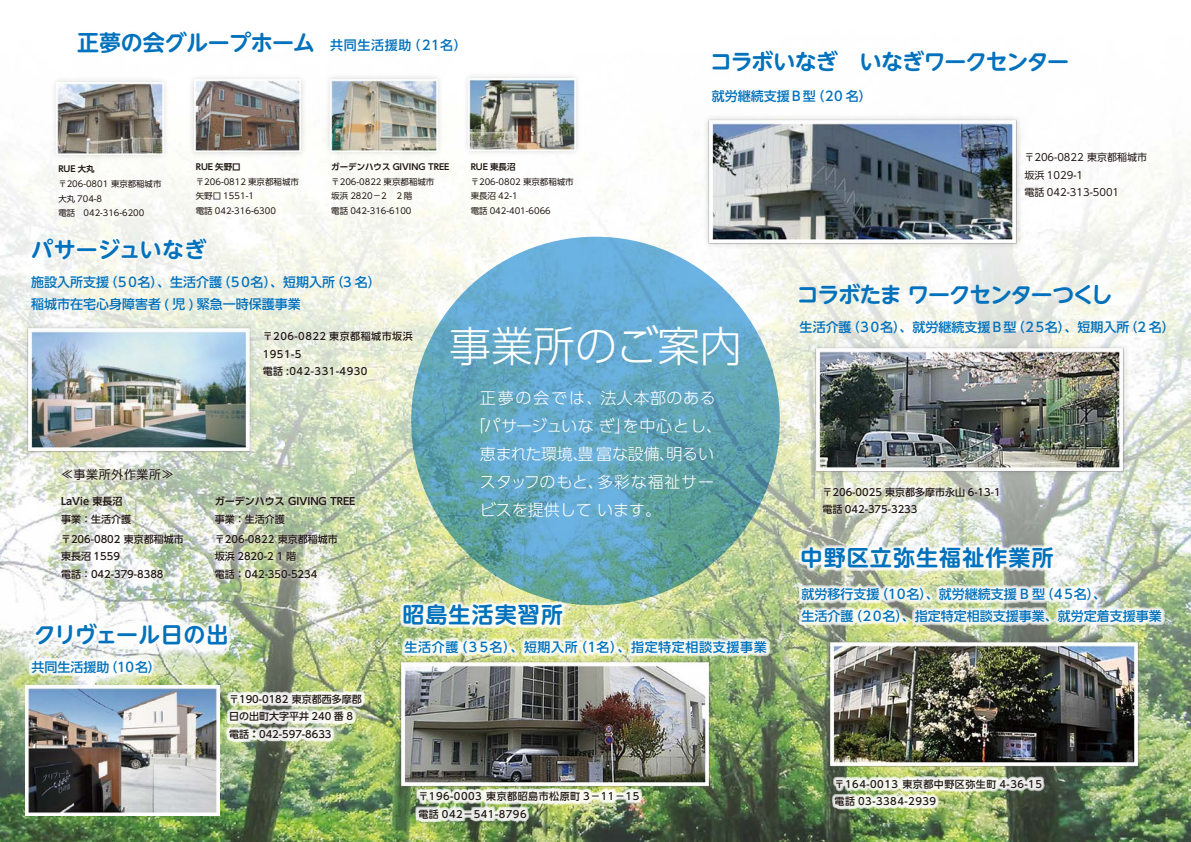
<style>
.page{position:relative;width:1191px;height:842px;background:#fff}
.page>*{position:absolute;margin:0;border:0;box-sizing:border-box;transform-origin:0 0}
.t1{font:300 42px "UD Shin Go Pro";color:#fff}
.t2{font:700 22px "UD Shin M Go Pro De";letter-spacing:-.025em;color:#0071bc}
.t3{font:700 22px "UD Shin M Go Pro De";letter-spacing:.05em;color:#0071bc}
.t4{font:700 22px "UD Shin M Go Pro De";letter-spacing:-.05em;color:#0071bc}
.t5{font:700 22px "UD Shin M Go Pro De";letter-spacing:-.065em;color:#0071bc}
.t6{font:700 22px "UD Shin M Go Pro De";letter-spacing:.01em;color:#0071bc}
.t7{font:300 16px "UD Shin Go Pro";letter-spacing:.055em;color:#fff}
.t8{font:300 16px "UD Shin Go Pro";letter-spacing:-.01em;color:#fff}
.t9{font:300 16px "UD Shin Go Pro";letter-spacing:.05em;color:#fff}
.t10{font:300 16px "UD Shin Go Pro";letter-spacing:.02em;color:#fff}
.t11{font:300 16px "UD Shin Go Pro";color:#fff}
.t12{font:500 13px/22px "UD Shin Go Pro";color:#0071bc}
.t13{font:500 13px "UD Shin Go Pro";letter-spacing:.05em;color:#0071bc}
.t14{font:12px "UD Shin Go Pro";letter-spacing:.05em;color:#221815}
.t15{font:500 10px/17.5px "UD Shin Go Pro";color:#221815}
.t16{font:500 10px/17.5px "UD Shin Go Pro";letter-spacing:.05em;color:#221815}
.t17{font:10px/17.5px "UD Shin Go Pro";color:#221815}
.t18{font:700 10px "UD Shin Go Pro De";color:#221815}
.t19{font:8.5px/14.8px "UD Shin Go Pro";color:#221815}
.t20{font:700 8.5px "UD Shin Go Pro De";color:#221815}
.t21{font:8.4px/14.7px "UD Shin Go Pro";color:#221815}
.t22{font:700 8.4px "UD Shin Go Pro De";color:#221815}
.s1{font-family:"UD Shin Go Pro";font-weight:500;font-size:13px}
</style>
<div class="page">
<img style="left:0;top:144px;width:1191px;height:698px">
<svg style="left:411px;top:237px;width:369px;height:368px;background:#62a6bf"></svg>
<img style="left:48px;top:80px;width:124px;height:83px">
<img style="left:57px;top:82px;width:106px;height:72px">
<img style="left:185px;top:78px;width:125px;height:83px">
<img style="left:194px;top:80px;width:107px;height:72px">
<img style="left:322px;top:77px;width:124px;height:83px">
<img style="left:331px;top:79px;width:106px;height:72px">
<img style="left:460px;top:76px;width:124px;height:83px">
<img style="left:469px;top:78px;width:106px;height:72px">
<img style="left:19px;top:319px;width:240px;height:141px">
<img style="left:11px;top:321px;width:340px;height:136px">
<img style="left:385px;top:656px;width:340px;height:136px">
<img style="left:821px;top:633px;width:325px;height:141px">
<img style="left:814px;top:636px;width:340px;height:136px">
<img style="left:807px;top:339px;width:325px;height:141px">
<img style="left:799px;top:341px;width:341px;height:136px">
<img style="left:700px;top:250px;width:325px;height:2px">
<img style="left:692px;top:117px;width:341px;height:133px">
<img style="left:25px;top:686px;width:195px;height:129px">
<img style="left:29px;top:235px;width:181px;height:32px">
<img style="left:29px;top:237px;width:180px;height:30px">
<img style="left:28px;top:272px;width:348px;height:44px">
<img style="left:29px;top:274px;width:347px;height:42px">
<img style="left:260px;top:328px;width:156px;height:53px">
<img style="left:261px;top:329px;width:154px;height:52px">
<img style="left:212px;top:494px;width:150px;height:90px">
<img style="left:58px;top:494px;width:129px;height:90px">
<img style="left:819px;top:483px;width:183px;height:1px">
<img style="left:819px;top:484px;width:184px;height:35px">
<svg style="left:797px;top:543px;width:261px;height:34px"></svg>
<img style="left:798px;top:584px;width:367px;height:45px">
<svg style="left:28px;top:620px;width:205px;height:60px"></svg>
<img style="left:831px;top:775px;width:215px;height:38px">
<img style="left:225px;top:691px;width:140px;height:54px">
<img style="left:58px;top:465px;width:119px;height:1px">
<img style="left:58px;top:466px;width:119px;height:20px">
<img style="left:399px;top:600px;width:372px;height:60px">
<img style="left:415px;top:788px;width:228px;height:37px">
<h2 class="t2" style="left:77px;top:25px;width:391px">正夢の会グループホーム <span class="s1">共同生活援助（２1名）</span></h2>
<p class="t22" style="left:58px;top:162px;width:38px">RUE 大丸</p>
<p class="t21" style="left:58px;top:176px;width:105px">〒206-0801 東京都稲城市大丸 704-8<br>電話　042-316-6200</p>
<p class="t20" style="left:196px;top:160px;width:46px">RUE 矢野口</p>
<p class="t19" style="left:196px;top:174px;width:105px">〒206-0812 東京都稲城市矢野口 1551-1<br>電話 042-316-6300</p>
<p class="t20" style="left:331px;top:160px;width:120px">ガーデンハウス GIVING TREE</p>
<p class="t19" style="left:331px;top:174px;width:105px">〒206-0822 東京都稲城市坂浜 2820－2　２階<br>電話 042-316-6100</p>
<p class="t20" style="left:470px;top:160px;width:46px">RUE 東長沼</p>
<p class="t19" style="left:470px;top:174px;width:105px">〒206-0802 東京都稲城市東長沼 42-1<br>電話 042-401-6066</p>
<h2 class="t4" style="left:710px;top:44px;width:360px">コラボいなぎ　いなぎワークセンター</h2>
<h3 class="t12" style="left:712px;top:85px;width:161px">就労継続支援Ｂ型（２0 名）</h3>
<p class="t17" style="left:1024px;top:149px;width:124px">〒206-0822 東京都稲城市坂浜 1029-1<br>電話 042-313-5001</p>
<h2 class="t6" style="left:31px;top:232px;width:177px">パサージュいなぎ</h2>
<h3 class="t12" style="left:31px;top:271px;width:351px">施設入所支援（５０名）、生活介護（５０名）、短期入所（3 名）稲城市在宅心身障害者 ( 児 ) 緊急一時保護事業</h3>
<p class="t16" style="left:263px;top:327px;width:151px">〒206-0822 東京都稲城市坂浜<br>1951-5<br>電話 :042-331-4930</p>
<p class="t14" style="left:61px;top:465px;width:114px">≪事業所外作業所≫</p>
<p class="t18" style="left:61px;top:493px;width:63px">LaVie 東長沼</p>
<p class="t15" style="left:61px;top:509px;width:124px;line-height:20px">事業：生活介護〒206-0802 東京都稲城市</p>
<p class="t15" style="left:61px;top:547px;width:104px">東長沼 1559<br>電話：042-379-8388</p>
<p class="t18" style="left:215px;top:493px;width:142px">ガーデンハウス GIVING TREE</p>
<p class="t15" style="left:215px;top:509px;width:124px;line-height:20px">事業：生活介護〒206-0822 東京都稲城市</p>
<p class="t15" style="left:215px;top:547px;width:104px">坂浜 2820-2 1 階<br>電話：042-350-5234</p>
<h1 class="t1" style="left:449px;top:312px;width:294px">事業所のご案内</h1>
<h3 class="t10" style="left:480px;top:385px;width:237px">正夢の会では、法人本部のある</h3>
<h3 class="t7" style="left:469px;top:413px;width:254px">「パサージュいなぎ」を中心とし、</h3>
<h3 class="t8" style="left:480px;top:441px;width:236px">恵まれた環境、豊富な設備、明るい</h3>
<h3 class="t9" style="left:480px;top:469px;width:236px">スタッフのもと、多彩な福祉サー</h3>
<h3 class="t11" style="left:480px;top:497px;width:183px">ビスを提供しています。</h3>
<h2 class="t2" style="left:34px;top:617px;width:196px">クリヴェール日の出</h2>
<h3 class="t12" style="left:31px;top:656px;width:131px">共同生活援助（10名）</h3>
<p class="t15" style="left:229px;top:690px;width:134px">〒190-0182 東京都西多摩郡日の出町大字平井 240 番 8電話：042-597-8633</p>
<h2 class="t3" style="left:402px;top:597px;width:162px">昭島生活実習所</h2>
<h3 class="t13" style="left:404px;top:637px;width:364px">生活介護（３５名）、短期入所（１名）、指定特定相談支援事業</h3>
<p class="t16" style="left:418px;top:787px;width:222px">〒196-0003 東京都昭島市松原町 3－11－15電話 042－541-8796</p>
<h2 class="t5" style="left:797px;top:276px;width:317px">コラボたま ワークセンターつくし</h2>
<h3 class="t12" style="left:799px;top:315px;width:376px">生活介護（３０名）、就労継続支援Ｂ型（２５名）、短期入所（2 名）</h3>
<p class="t15" style="left:822px;top:483px;width:180px">〒206-0025 東京都多摩市永山 6-13-1電話 042-375-3233</p>
<h2 class="t3" style="left:800px;top:540px;width:255px">中野区立弥生福祉作業所</h2>
<h3 class="t12" style="left:801px;top:583px;width:362px">就労移行支援（１０名）、就労継続支援 B 型（４５名）、<br>生活介護（２０名）、指定特定相談支援事業、就労定着支援事業</h3>
<p class="t16" style="left:834px;top:775px;width:209px">〒164-0013 東京都中野区弥生町 4-36-15電話 03-3384-2939</p>
</div>
